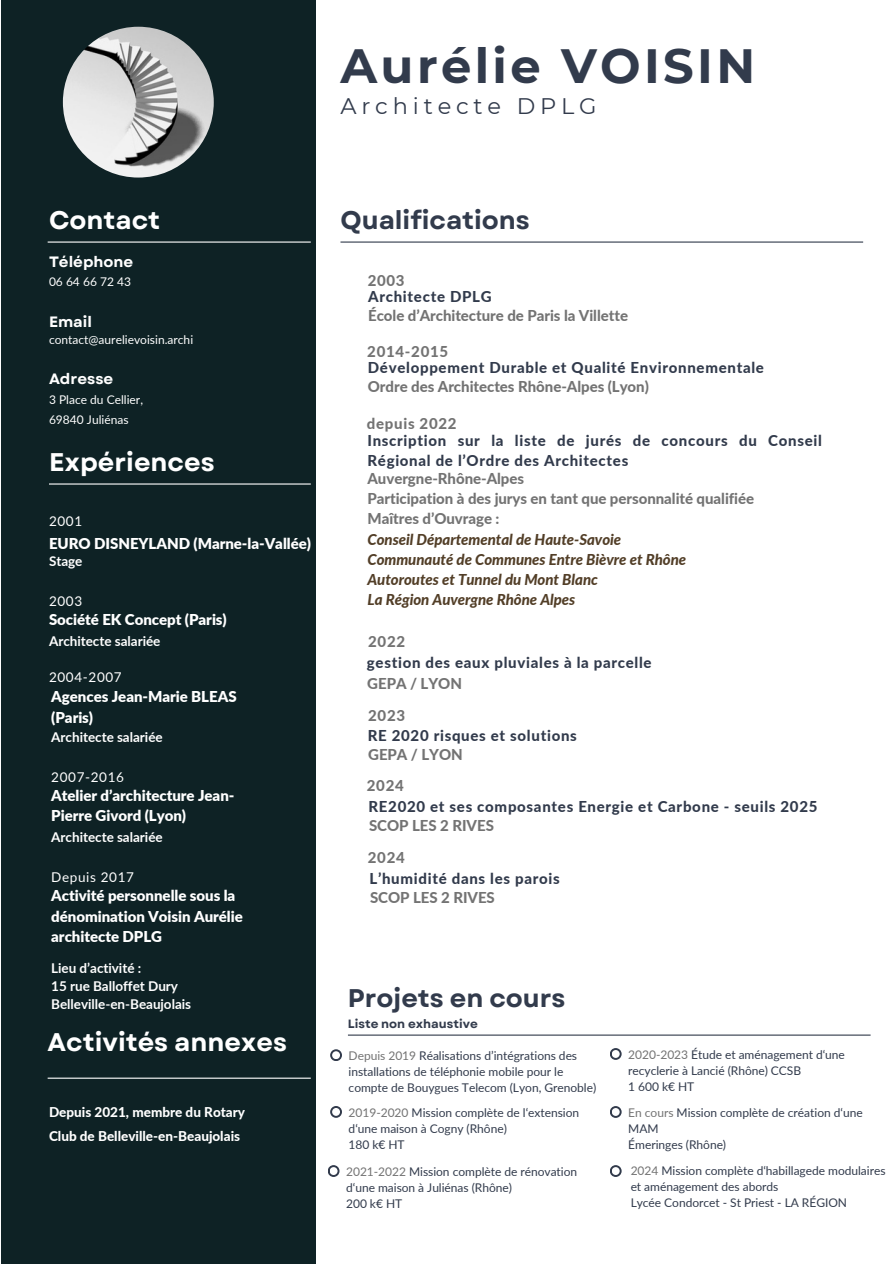
<style>
.page{position:relative;width:894px;height:1264px;background:#fff}
.page>*{position:absolute;margin:0;border:0;box-sizing:border-box;transform-origin:0 0}
.t1{font:700 48px "Montserrat";letter-spacing:.07em;color:#323b4c}
.t2{font:700 25.5px "Garet";color:#fff}
.t3{font:700 25.5px "Garet";color:#323b4c}
.t4{font:22.5px "Montserrat";letter-spacing:.215em;color:#323b4c}
.t5{font:800 15px/19.2px "Lato";letter-spacing:.045em;color:#323b4c}
.t6{font:800 15px/20.2px "Lato";letter-spacing:-.005em;color:#737373}
.t7{font:900 15px/20.2px "Lato";letter-spacing:-.005em;color:#fff}
.t8{font:italic 800 15px/20.2px "Lato";letter-spacing:-.005em;color:#523e27}
.t9{font:700 15px "Garet";color:#fff}
.t10{font:800 15px "Lato";letter-spacing:.045em;color:#737373}
.t11{font:700 13.5px/18px "Lato";letter-spacing:-.005em;color:#fff}
.t12{font:800 13.5px/23.7px "Lato";color:#fff}
.t13{font:13.5px "Lato";letter-spacing:.045em;color:#fff}
.t14{font:12px/16px "Lato";letter-spacing:-.005em;color:#323b4c}
.t15{font:12px/20px "Lato";color:#fff}
.t16{font:700 12px "Garet";color:#323b4c}
.s1{color:#737373}
</style>
<div class="page">
<div style="left:1px;top:0;width:314px;height:1262px;background:#0e2225"></div>
<hr style="left:48px;top:241px;width:263px;height:2px;background:#fff">
<hr style="left:49px;top:483px;width:262px;height:1px;background:#fff">
<hr style="left:340px;top:241px;width:522px;height:2px;background:#323b4c">
<hr style="left:348px;top:1034px;width:522px;height:1px;background:#323b4c">
<img style="left:63px;top:27px;width:151px;height:150px;border-radius:50%">
<hr style="left:48px;top:1077px;width:263px;height:1px;background:#fff">
<svg style="left:330px;top:1049px;width:12px;height:12px"></svg>
<div style="left:332px;top:1051px;width:8px;height:8px;background:#fff;border-radius:50%"></div>
<svg style="left:330px;top:1105px;width:12px;height:12px"></svg>
<div style="left:332px;top:1107px;width:8px;height:8px;background:#fff;border-radius:50%"></div>
<svg style="left:327px;top:1165px;width:12px;height:11px"></svg>
<div style="left:329px;top:1167px;width:8px;height:7px;background:#fff;border-radius:50%"></div>
<svg style="left:609px;top:1048px;width:12px;height:11px"></svg>
<div style="left:611px;top:1050px;width:8px;height:7px;background:#fff;border-radius:50%"></div>
<svg style="left:609px;top:1106px;width:12px;height:11px"></svg>
<svg style="left:611px;top:1107px;width:8px;height:8px"></svg>
<svg style="left:609px;top:1165px;width:12px;height:11px"></svg>
<div style="left:611px;top:1167px;width:8px;height:7px;background:#fff;border-radius:50%"></div>
<h1 class="t1" style="left:340px;top:37px;width:416px">Aurélie VOISIN</h1>
<h3 class="t4" style="left:340px;top:92px;width:257px">Architecte DPLG</h3>
<h2 class="t2" style="left:49px;top:201px;width:113px">Contact</h2>
<p class="t9" style="left:49px;top:251px;width:86px">Téléphone</p>
<p class="t15" style="left:49px;top:271px;width:83px">06 64 66 72 43</p>
<p class="t9" style="left:49px;top:311px;width:44px">Email</p>
<p class="t15" style="left:49px;top:329px;width:146px">contact@aurelievoisin.archi</p>
<p class="t9" style="left:49px;top:368px;width:66px">Adresse</p>
<p class="t15" style="left:49px;top:389px;width:95px">3 Place du Cellier,<br>69840 Juliénas</p>
<h2 class="t2" style="left:49px;top:443px;width:167px">Expériences</h2>
<p class="t13" style="left:49px;top:512px;width:35px">2001</p>
<p class="t7" style="left:49px;top:533px;width:263px">EURO DISNEYLAND (Marne-la-Vallée)</p>
<p class="t11" style="left:49px;top:552px;width:35px">Stage</p>
<p class="t13" style="left:49px;top:592px;width:35px">2003</p>
<p class="t7" style="left:49px;top:609px;width:179px">Société EK Concept (Paris)</p>
<p class="t11" style="left:49px;top:632px;width:113px">Architecte salariée</p>
<p class="t13" style="left:49px;top:668px;width:74px">2004-2007</p>
<p class="t7" style="left:51px;top:686px;width:187px">Agences Jean-Marie BLEAS (Paris)</p>
<p class="t11" style="left:51px;top:727px;width:113px">Architecte salariée</p>
<p class="t13" style="left:51px;top:768px;width:74px">2007-2016</p>
<p class="t7" style="left:51px;top:785px;width:185px">Atelier d’architecture Jean-<br>Pierre Givord (Lyon)</p>
<p class="t11" style="left:51px;top:828px;width:113px">Architecte salariée</p>
<p class="t13" style="left:51px;top:868px;width:84px">Depuis 2017</p>
<p class="t7" style="left:51px;top:885px;width:193px">Activité personnelle sous la dénomination Voisin Aurélie architecte DPLG</p>
<p class="t11" style="left:51px;top:958px;width:141px">Lieu d’activité :<br>15 rue Balloffet Dury<br>Belleville-en-Beaujolais</p>
<h2 class="t2" style="left:48px;top:1023px;width:241px">Activités annexes</h2>
<p class="t12" style="left:49px;top:1099px;width:197px">Depuis 2021, membre du Rotary<br>Club de Belleville-en-Beaujolais</p>
<h2 class="t3" style="left:340px;top:201px;width:191px">Qualifications</h2>
<p class="t6" style="left:367px;top:270px;width:38px">2003</p>
<p class="t5" style="left:368px;top:286px;width:125px">Architecte DPLG</p>
<p class="t6" style="left:368px;top:305px;width:261px">École d’Architecture de Paris la Villette</p>
<p class="t10" style="left:367px;top:342px;width:82px">2014-2015</p>
<p class="t5" style="left:368px;top:358px;width:397px">Développement Durable et Qualité Environnementale</p>
<p class="t6" style="left:368px;top:376px;width:282px">Ordre des Architectes Rhône-Alpes (Lyon)</p>
<p class="t10" style="left:367px;top:414px;width:91px">depuis 2022</p>
<p class="t5" style="left:367px;top:431px;width:456px">Inscription sur la liste de jurés de concours du Conseil<br>Régional de l’Ordre des Architectes</p>
<p class="t6" style="left:367px;top:468px;width:388px">Auvergne-Rhône-Alpes<br>Participation à des jurys en tant que personnalité qualifiée<br>Maîtres d’Ouvrage :</p>
<p class="t8" style="left:367px;top:529px;width:320px">Conseil Départemental de Haute-Savoie Communauté de Communes Entre Bièvre et Rhône Autoroutes et Tunnel du Mont Blanc<br>La Région Auvergne Rhône Alpes</p>
<p class="t6" style="left:368px;top:630px;width:38px">2022</p>
<p class="t5" style="left:367px;top:652px;width:286px">gestion des eaux pluviales à la parcelle</p>
<p class="t6" style="left:367px;top:667px;width:96px;line-height:31.5px">GEPA / LYON<br>2023</p>
<p class="t5" style="left:367px;top:726px;width:210px">RE 2020 risques et solutions</p>
<p class="t6" style="left:367px;top:739px;width:97px;line-height:30.8px">GEPA / LYON<br>2024</p>
<p class="t5" style="left:368px;top:796px;width:450px">RE2020 et ses composantes Energie et Carbone - seuils 2025</p>
<p class="t6" style="left:368px;top:808px;width:127px;line-height:32.2px">SCOP LES 2 RIVES<br>2024</p>
<p class="t5" style="left:369px;top:868px;width:192px">L’humidité dans les parois</p>
<p class="t6" style="left:370px;top:886px;width:126px">SCOP LES 2 RIVES</p>
<h2 class="t3" style="left:348px;top:979px;width:219px">Projets en cours</h2>
<p class="t16" style="left:348px;top:1014px;width:131px">Liste non exhaustive</p>
<p class="t14" style="left:348px;top:1047px;width:249px"><span class="s1">Depuis 2019</span> Réalisations d’intégrations des installations de téléphonie mobile pour le compte de Bouygues Telecom (Lyon, Grenoble)</p>
<p class="t14" style="left:348px;top:1104px;width:232px"><span class="s1">2019-2020</span> Mission complète de l‘extension d‘une maison à Cogny (Rhône)<br>180 k€ HT</p>
<p class="t14" style="left:346px;top:1163px;width:232px"><span class="s1">2021-2022</span> Mission complète de rénovation d‘une maison à Juliénas (Rhône)<br>200 k€ HT</p>
<p class="t14" style="left:628px;top:1046px;width:218px"><span class="s1">2020-2023</span> Étude et aménagement d‘une recyclerie à Lancié (Rhône) CCSB<br>1 600 k€ HT</p>
<p class="t14" style="left:628px;top:1104px;width:236px"><span class="s1">En cours</span> Mission complète de création d‘une<br>MAM<br>Émeringes (Rhône)</p>
<p class="t14" style="left:630px;top:1162px;width:256px"><span class="s1">2024</span> Mission complète d‘habillagede modulaires et aménagement des abords<br>Lycée Condorcet - St Priest - LA RÉGION</p>
</div>
